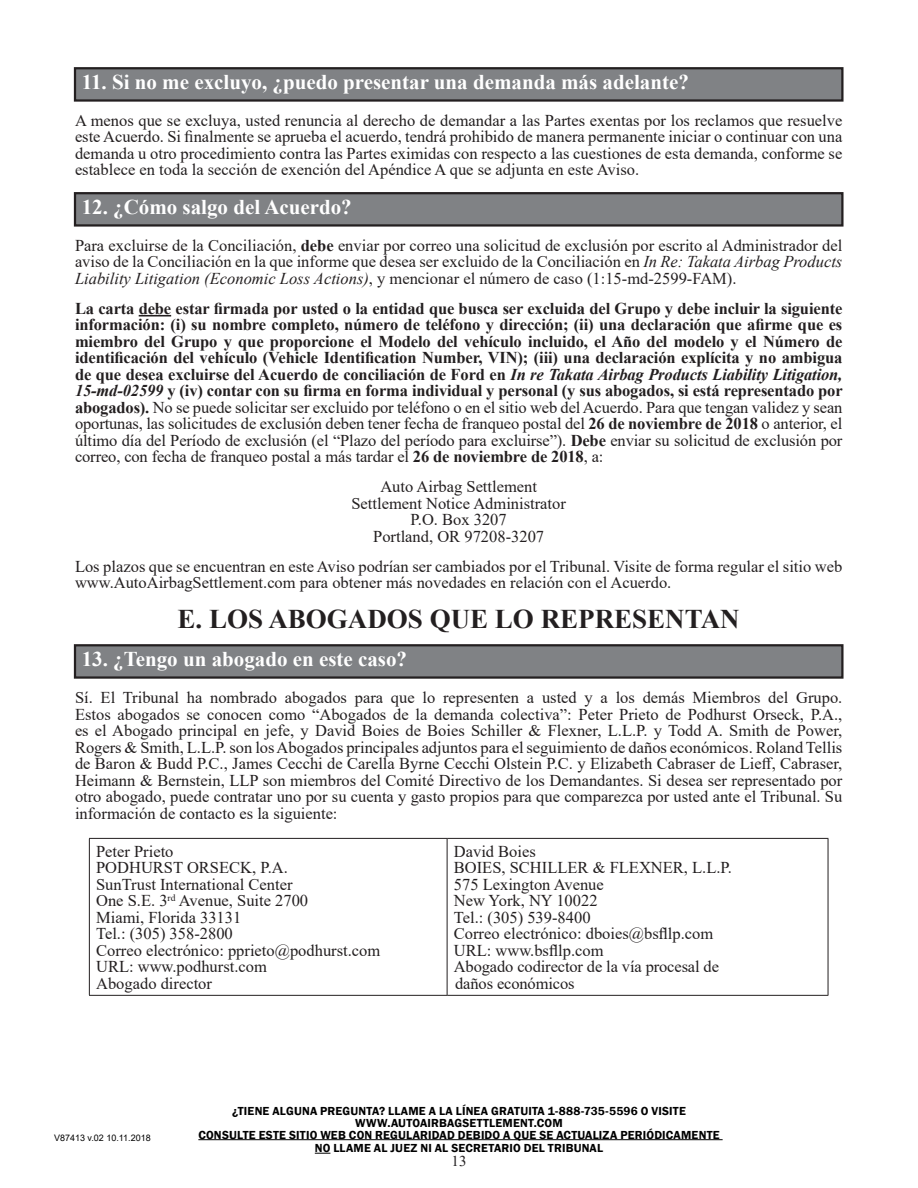
<style>
.page{position:relative;width:918px;height:1188px;background:#fff}
.page>*{position:absolute;margin:0;border:0;box-sizing:border-box;transform-origin:0 0}
.t1{font:700 27px "Times New Roman";color:#231f20}
.Paragraph_Style_2{font:700 21px "Times New Roman";color:#fff}
.t2{font:16.5px/16.5px "Times New Roman";color:#231f20;text-align:justify}
.t3{font:700 16.5px/16.5px "Times New Roman";letter-spacing:-.01em;color:#231f20;text-align:justify}
.t4{font:15px "Times New Roman";color:#231f20}
.t5{font:600 12px/12px "Franklin Gothic";letter-spacing:.015em;color:#000;text-align:center}
.t6{font:9px "Arial";color:#000}
.s1{font-weight:700}
.s2{font-style:italic}
.s3{font-weight:400}
</style>
<div class="page">
<hr style="left:198px;top:1139px;width:525px;height:1px;background:#000">
<svg style="left:315px;top:1153px;width:15px;height:1px"></svg>
<div style="left:75px;top:68px;width:767px;height:33px;background:#808285"></div>
<div style="left:74px;top:67px;width:770px;height:35px;border:2px solid #231f20"></div>
<div style="left:75px;top:193px;width:767px;height:32px;background:#808285"></div>
<div style="left:74px;top:192px;width:770px;height:35px;border:2px solid #231f20"></div>
<hr style="left:139px;top:315px;width:32px;height:2px;background:#231f20">
<div style="left:75px;top:645px;width:767px;height:33px;background:#808285"></div>
<div style="left:74px;top:644px;width:770px;height:35px;border:2px solid #231f20"></div>
<hr style="left:89px;top:838px;width:358px;height:1px;background:#231f20">
<hr style="left:447px;top:838px;width:381px;height:1px;background:#231f20">
<hr style="left:89px;top:995px;width:358px;height:1px;background:#231f20">
<hr style="left:447px;top:995px;width:381px;height:1px;background:#231f20">
<hr style="left:89px;top:839px;width:1px;height:156px;background:#231f20">
<hr style="left:447px;top:839px;width:1px;height:156px;background:#231f20">
<hr style="left:828px;top:839px;width:1px;height:156px;background:#231f20">
<p class="Paragraph_Style_2" style="left:82px;top:67px;width:609px">11. Si no me excluyo, ¿puedo presentar una demanda más adelante?</p>
<p class="t2" style="left:75px;top:112px;width:769px">A menos que se excluya, usted renuncia al derecho de demandar a las Partes exentas por los reclamos que resuelve este Acuerdo. Si finalmente se aprueba el acuerdo, tendrá prohibido de manera permanente iniciar o continuar con una demanda u otro procedimiento contra las Partes eximidas con respecto a las cuestiones de esta demanda, conforme se establece en toda la sección de exención del Apéndice A que se adjunta en este Aviso.</p>
<p class="Paragraph_Style_2" style="left:82px;top:192px;width:272px">12. ¿Cómo salgo del Acuerdo?</p>
<p class="t2" style="left:75px;top:237px;width:769px">Para excluirse de la Conciliación, <span class="s1">debe</span> enviar por correo una solicitud de exclusión por escrito al Administrador del aviso de la Conciliación en la que informe que desea ser excluido de la Conciliación en <span class="s2">In Re: Takata Airbag Products Liability Litigation (Economic Loss Actions)</span>, y mencionar el número de caso (1:15-md-2599-FAM).</p>
<p class="t3" style="left:75px;top:300px;width:769px">La carta debe estar firmada por usted o la entidad que busca ser excluida del Grupo y debe incluir la siguiente información: (i) su nombre completo, número de teléfono y dirección; (ii) una declaración que afirme que es miembro del Grupo y que proporcione el Modelo del vehículo incluido, el Año del modelo y el Número de identificación del vehículo (Vehicle Identification Number, VIN); (iii) una declaración explícita y no ambigua de que desea excluirse del Acuerdo de conciliación de Ford en <span class="s2">In re Takata Airbag Products Liability Litigation, 15-md-02599</span> y (iv) contar con su firma en forma individual y personal (y sus abogados, si está representado por abogados). <span class="s3">No se puede solicitar ser excluido por teléfono o en el sitio web del Acuerdo. Para que tengan validez y sean oportunas, las solicitudes de exclusión deben tener fecha de franqueo postal del</span> 26 de noviembre de 2018 <span class="s3">o anterior, el último día del Período de exclusión (el “Plazo del período para excluirse”).</span> Debe <span class="s3">enviar su solicitud de exclusión por correo, con fecha de franqueo postal a más tardar el</span> 26 de noviembre de 2018<span class="s3">, a:</span></p>
<p class="t2" style="left:380px;top:478px;width:158px">Auto Airbag Settlement</p>
<p class="t2" style="left:351px;top:495px;width:216px">Settlement Notice Administrator</p>
<p class="t2" style="left:411px;top:511px;width:98px">P.O. Box 3207</p>
<p class="t2" style="left:373px;top:528px;width:172px">Portland, OR 97208-3207</p>
<p class="t2" style="left:75px;top:558px;width:769px">Los plazos que se encuentran en este Aviso podrían ser cambiados por el Tribunal. Visite de forma regular el sitio web www.AutoAirbagSettlement.com para obtener más novedades en relación con el Acuerdo.</p>
<p class="t1" style="left:178px;top:599px;width:564px">E. LOS ABOGADOS QUE LO REPRESENTAN</p>
<p class="Paragraph_Style_2" style="left:82px;top:644px;width:327px">13. ¿Tengo un abogado en este caso?</p>
<p class="t2" style="left:75px;top:689px;width:769px">Sí. El Tribunal ha nombrado abogados para que lo representen a usted y a los demás Miembros del Grupo.<br>Estos abogados se conocen como “Abogados de la demanda colectiva”: Peter Prieto de Podhurst Orseck, P.A., es el Abogado principal en jefe, y David Boies de Boies Schiller &amp; Flexner, L.L.P. y Todd A. Smith de Power, Rogers &amp; Smith, L.L.P. son los Abogados principales adjuntos para el seguimiento de daños económicos. Roland Tellis de Baron &amp; Budd P.C., James Cecchi de Carella Byrne Cecchi Olstein P.C. y Elizabeth Cabraser de Lieff, Cabraser, Heimann &amp; Bernstein, LLP son miembros del Comité Directivo de los Demandantes. Si desea ser representado por otro abogado, puede contratar uno por su cuenta y gasto propios para que comparezca por usted ante el Tribunal. Su información de contacto es la siguiente:</p>
<p class="t2" style="left:96px;top:842px;width:79px">Peter Prieto</p>
<p class="t2" style="left:96px;top:859px;width:193px">PODHURST ORSECK, P.A.</p>
<p class="t2" style="left:96px;top:875px;width:198px">SunTrust International Center</p>
<p class="t2" style="left:96px;top:892px;width:214px">One S.E. 3<sup>rd</sup> Avenue, Suite 2700</p>
<p class="t2" style="left:96px;top:908px;width:147px">Miami, Florida 33131</p>
<p class="t2" style="left:96px;top:925px;width:138px">Tel.: (305) 358-2800</p>
<p class="t2" style="left:96px;top:941px;width:286px">Correo electrónico: pprieto@podhurst.com</p>
<p class="t2" style="left:96px;top:958px;width:172px">URL: www.podhurst.com</p>
<p class="t2" style="left:96px;top:974px;width:117px">Abogado director</p>
<p class="t2" style="left:454px;top:842px;width:84px">David Boies</p>
<p class="t2" style="left:454px;top:859px;width:280px">BOIES, SCHILLER &amp; FLEXNER, L.L.P.</p>
<p class="t2" style="left:454px;top:875px;width:152px">575 Lexington Avenue</p>
<p class="t2" style="left:454px;top:892px;width:145px">New York, NY 10022</p>
<p class="t2" style="left:454px;top:908px;width:138px">Tel.: (305) 539-8400</p>
<p class="t2" style="left:454px;top:925px;width:261px">Correo electrónico: dboies@bsfllp.com</p>
<p class="t2" style="left:454px;top:941px;width:151px">URL: www.bsfllp.com</p>
<p class="t2" style="left:454px;top:958px;width:267px">Abogado codirector de la vía procesal de daños económicos</p>
<p class="t6" style="left:54px;top:1131px;width:98px">V87413 v.02 10.11.2018</p>
<p class="t5" style="left:198px;top:1105px;width:523px">¿TIENE ALGUNA PREGUNTA? LLAME A LA LÍNEA GRATUITA 1-888-735-5596 O VISITE<br>WWW.AUTOAIRBAGSETTLEMENT.COM<br>CONSULTE ESTE SITIO WEB CON REGULARIDAD DEBIDO A QUE SE ACTUALIZA PERIÓDICAMENTE</p>
<p class="t5" style="left:315px;top:1142px;width:290px">NO LLAME AL JUEZ NI AL SECRETARIO DEL TRIBUNAL</p>
<p class="t4" style="left:452px;top:1151px;width:16px">13</p>
</div>
